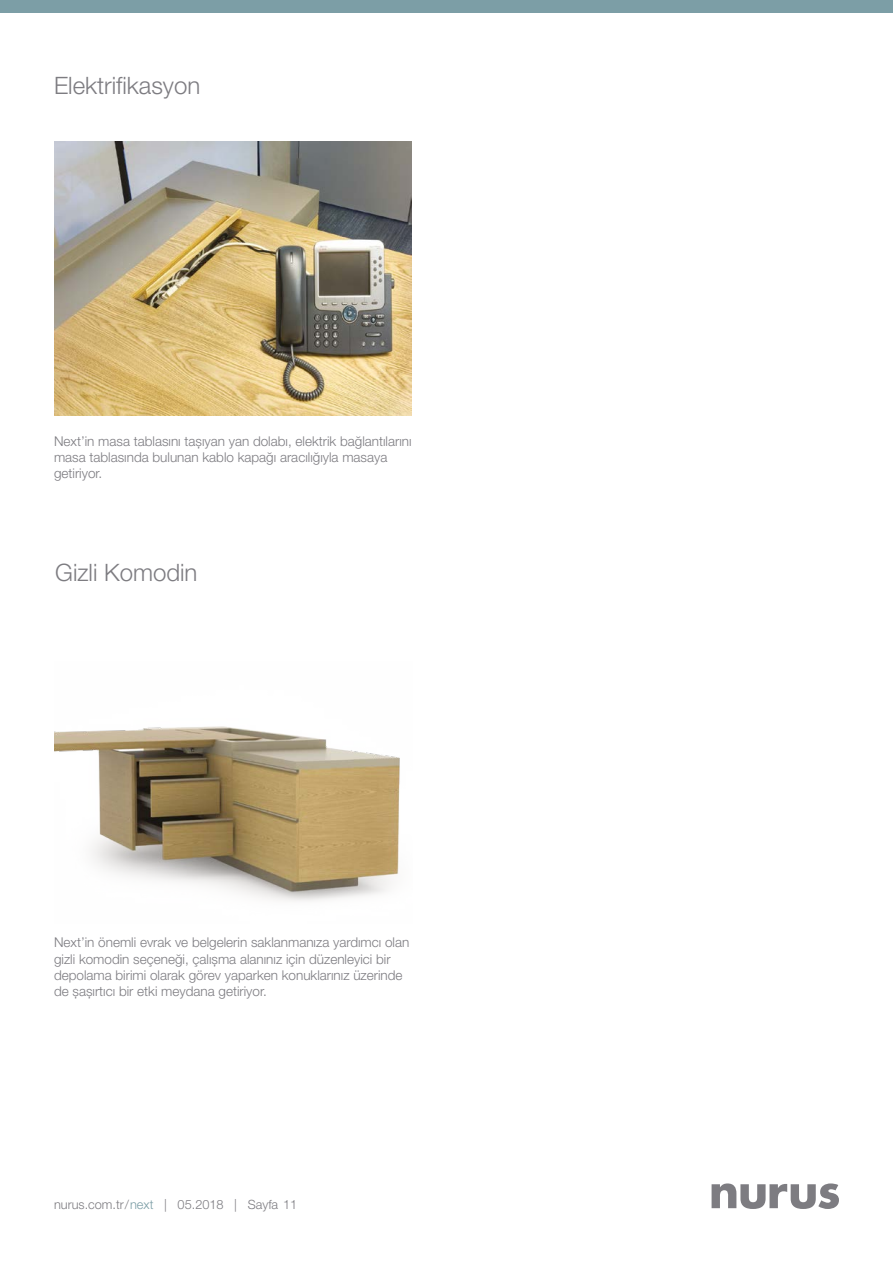
<style>
.page{position:relative;width:893px;height:1263px;background:#fff}
.page>*{position:absolute;margin:0;border:0;box-sizing:border-box;transform-origin:0 0}
.t1{font:300 24px "Helvetica Neue LT Pro";color:#7d7c81}
.t2{font:300 13.5px/16.2px "Helvetica Neue LT Pro";color:#7d7c81}
.t3{font:300 12.75px "Helvetica Neue LT Pro";color:#7d7c81}
.s1{color:#7c9ea6}
</style>
<div class="page">
<svg style="left:712px;top:1183px;width:127px;height:26px"></svg>
<div style="left:0;top:0;width:893px;height:12px;background:#7c9ea6"></div>
<img style="left:54px;top:142px;width:357px;height:274px">
<img style="left:54px;top:726px;width:346px;height:175px">
<h1 class="t1" style="left:54px;top:71px;width:148px">Elektrifikasyon</h1>
<p class="t2" style="left:54px;top:432px;width:359px">Next’in masa tablasını taşıyan yan dolabı, elektrik bağlantılarını masa tablasında bulunan kablo kapağı aracılığıyla masaya getiriyor.</p>
<h1 class="t1" style="left:55px;top:557px;width:144px">Gizli Komodin</h1>
<p class="t2" style="left:54px;top:934px;width:357px">Next’in önemli evrak ve belgelerin saklanmanıza yardımcı olan gizli komodin seçeneği, çalışma alanınız için düzenleyici bir depolama birimi olarak görev yaparken konuklarınız üzerinde de şaşırtıcı bir etki meydana getiriyor.</p>
<p class="t3" style="left:54px;top:1197px;width:245px">nurus.com.tr / <span class="s1">next</span> | 05.2018 | Sayfa 11</p>
</div>
